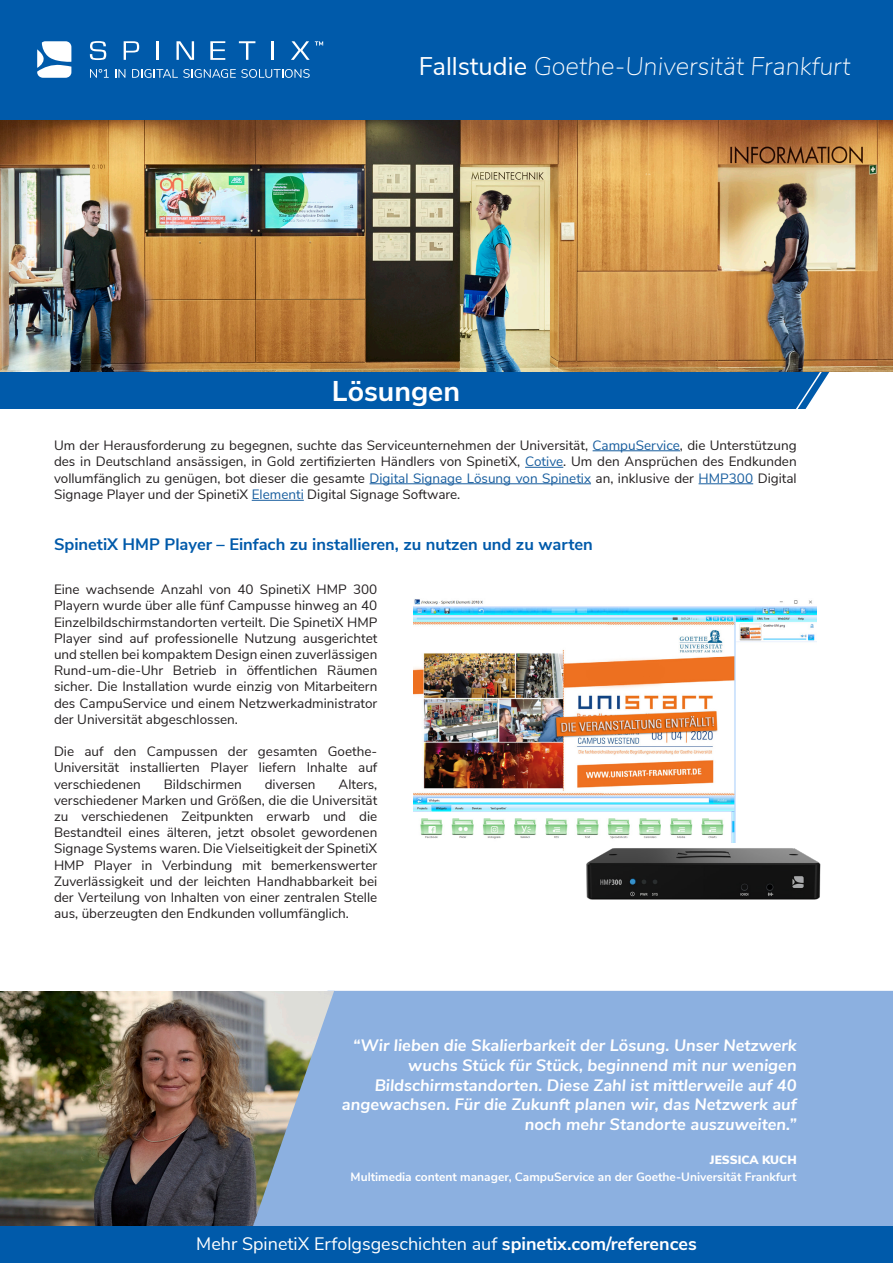
<style>
.page{position:relative;width:893px;height:1263px;background:#fff}
.page>*{position:absolute;margin:0;border:0;box-sizing:border-box;transform-origin:0 0}
.t1{font:700 28.5px "Nunito Sans";color:#fff}
.t2{font:italic 200 25.5px "Nunito Sans";color:#fff}
.t3{font:18px "Nunito Sans";color:#fff}
.t4{font:italic 700 16.5px/19.8px "Nunito Sans";color:#fff;text-align:right}
.t5{font:700 16.5px "Nunito Sans";color:#005aaa}
.t6{font:13.5px/16.2px "Nunito Sans";color:#231f20;text-align:justify}
.t7{font:700 12px "Nunito Sans";color:#fff}
.t8{font:900 12px "Nunito Sans";color:#fff}
.s1{font-weight:400;font-style:normal}
.s2{color:#175d9e}
.s3{font-weight:700}
</style>
<div class="page">
<img style="left:0;top:991px;width:252px;height:235px">
<div style="left:0;top:0;width:893px;height:123px;background:#005aaa"></div>
<svg style="left:90px;top:69px;width:19px;height:9px"></svg>
<svg style="left:115px;top:69px;width:10px;height:9px"></svg>
<svg style="left:132px;top:69px;width:178px;height:9px"></svg>
<svg style="left:90px;top:41px;width:16px;height:19px"></svg>
<svg style="left:124px;top:41px;width:15px;height:19px"></svg>
<svg style="left:176px;top:41px;width:18px;height:19px"></svg>
<svg style="left:210px;top:41px;width:15px;height:19px"></svg>
<svg style="left:239px;top:41px;width:16px;height:19px"></svg>
<hr style="left:156px;top:41px;width:3px;height:19px;background:#fff">
<svg style="left:272px;top:41px;width:2px;height:19px"></svg>
<svg style="left:291px;top:41px;width:32px;height:19px"></svg>
<svg style="left:37px;top:41px;width:34px;height:37px"></svg>
<div style="left:0;top:373px;width:838px;height:36px;background:#005aaa"></div>
<img style="left:413px;top:599px;width:404px;height:242px">
<img style="left:586px;top:841px;width:235px;height:59px">
<svg style="left:735px;top:372px;width:103px;height:113px"></svg>
<img style="left:0;top:121px;width:892px;height:251px">
<hr style="left:593px;top:450px;width:87px;height:1px;background:#175d9e">
<hr style="left:525px;top:467px;width:38px;height:1px;background:#175d9e">
<hr style="left:370px;top:483px;width:221px;height:1px;background:#175d9e">
<hr style="left:699px;top:483px;width:54px;height:1px;background:#175d9e">
<hr style="left:252px;top:500px;width:52px;height:1px;background:#175d9e">
<div style="left:252px;top:991px;width:641px;height:235px;background:#8cb0e0"></div>
<div style="left:0;top:1226px;width:893px;height:37px;background:#005aaa"></div>
<p class="t2" style="left:419px;top:47px;width:433px"><span class="s1">Fallstudie</span> Goethe-Universität Frankfurt</p>
<p class="t1" style="left:332px;top:370px;width:130px">Lösungen</p>
<p class="t6" style="left:54px;top:436px;width:744px">Um der Herausforderung zu begegnen, suchte das Serviceunternehmen der Universität, <span class="s2">CampuService</span>, die Unterstützung des in Deutschland ansässigen, in Gold zertifizierten Händlers von SpinetiX, <span class="s2">Cotive</span>. Um den Ansprüchen des Endkunden vollumfänglich zu genügen, bot dieser die gesamte <span class="s2">Digital Signage Lösung von Spinetix</span> an, inklusive der <span class="s2">HMP300</span> Digital Signage Player und der SpinetiX <span class="s2">Elementi</span> Digital Signage Software.</p>
<p class="t5" style="left:54px;top:532px;width:540px">SpinetiX HMP Player – Einfach zu installieren, zu nutzen und zu warten</p>
<p class="t6" style="left:54px;top:580px;width:325px">Eine wachsende Anzahl von 40 SpinetiX HMP 300<br>Playern wurde über alle fünf Campusse hinweg an 40<br>Einzelbildschirmstandorten verteilt. Die SpinetiX HMP Player sind auf professionelle Nutzung ausgerichtet und stellen bei kompaktem Design einen zuverlässigen Rund-um-die-Uhr Betrieb in öffentlichen Räumen sicher. Die Installation wurde einzig von Mitarbeitern des CampuService und einem Netzwerkadministrator der Universität abgeschlossen.</p>
<p class="t6" style="left:54px;top:742px;width:325px">Die auf den Campussen der gesamten Goethe-Universität installierten Player liefern Inhalte auf verschiedenen</p>
<p class="t6" style="left:54px;top:775px;width:325px;text-indent:284px">Alters, verschiedener Marken und Größen, die die Universität zu verschiedenen Zeitpunkten erwarb und die Bestandteil eines älteren, jetzt obsolet gewordenen Signage Systems waren. Die Vielseitigkeit der SpinetiX HMP Player in Verbindung mit bemerkenswerter Zuverlässigkeit und der leichten Handhabbarkeit bei der Verteilung von Inhalten von einer zentralen Stelle aus, überzeugten den Endkunden vollumfänglich.</p>
<p class="t6" style="left:164px;top:775px;width:80px">Bildschirmen</p>
<p class="t6" style="left:265px;top:775px;width:52px">diversen</p>
<p class="t4" style="left:342px;top:1034px;width:456px">“Wir lieben die Skalierbarkeit der Lösung. Unser Netzwerk wuchs Stück für Stück, beginnend mit nur wenigen Bildschirmstandorten. Diese Zahl ist mittlerweile auf 40 angewachsen. Für die Zukunft planen wir, das Netzwerk auf noch mehr Standorte auszuweiten.”</p>
<p class="t8" style="left:710px;top:1151px;width:88px">JESSICA KUCH</p>
<p class="t7" style="left:351px;top:1167px;width:448px">Multimedia content manager, CampuService an der Goethe-Universität Frankfurt</p>
<p class="t3" style="left:196px;top:1230px;width:502px">Mehr SpinetiX Erfolgsgeschichten auf <span class="s3">spinetix.com/references</span></p>
</div>
